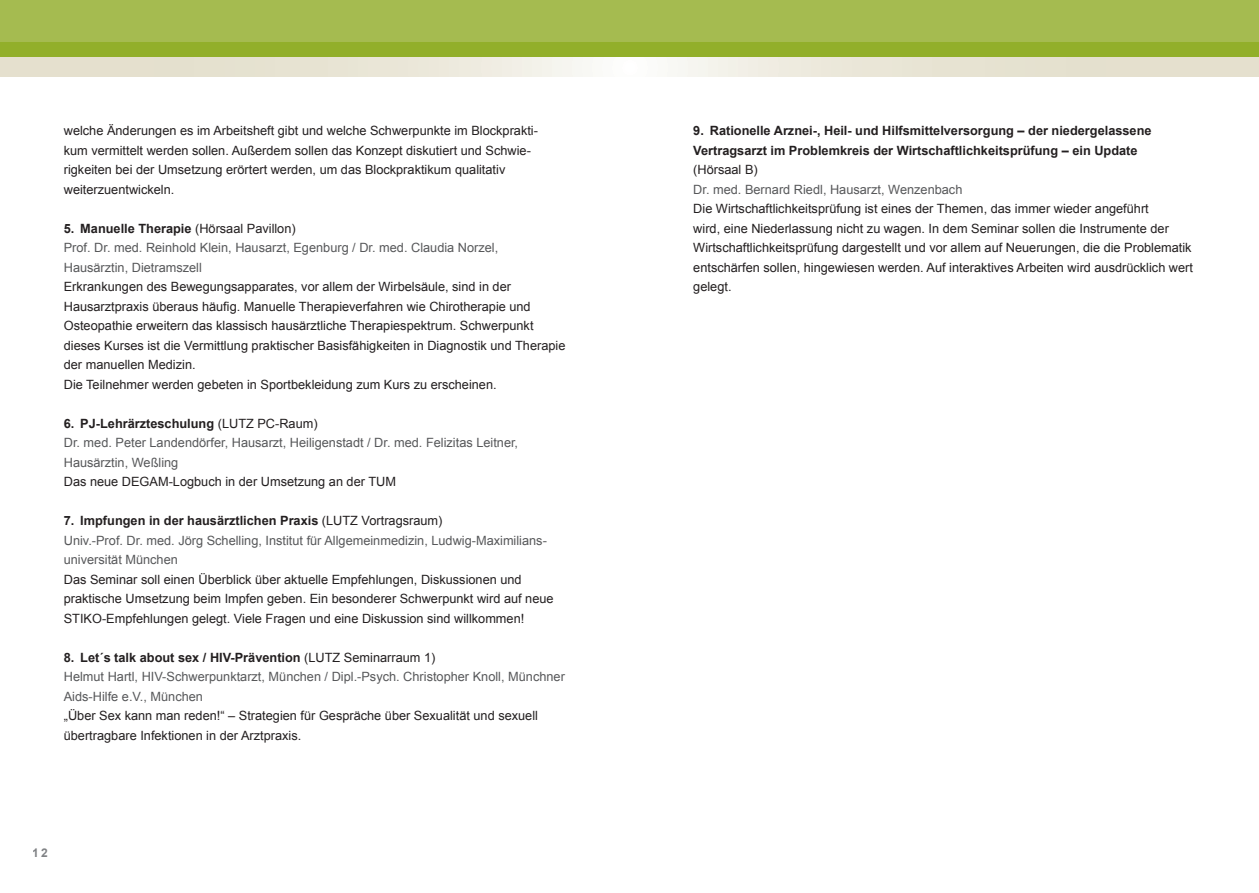
<style>
.page{position:relative;width:1259px;height:893px;background:#fff}
.page>*{position:absolute;margin:0;border:0;box-sizing:border-box;transform-origin:0 0}
.t1{font:12.75px/19.5px "Arial";color:#231f20}
.t2{font:12.75px/19.5px "Arial";color:#57585a}
.t3{font:700 12.75px/19.5px "Arial";color:#231f20}
.t4{font:700 12px "Arial";color:#808285}
.s1{font-weight:700;color:#231f20}
.s2{color:#231f20}
</style>
<div class="page">
<svg style="left:0;top:57px;width:1259px;height:20px;background:#eae7d8"></svg>
<div style="left:0;top:0;width:1259px;height:55px;background:#a5bb50"></div>
<div style="left:0;top:43px;width:1259px;height:14px;background:#92af2a"></div>
<p class="t1" style="left:64px;top:121px;width:476px">welche Änderungen es im Arbeitsheft gibt und welche Schwerpunkte im Blockprakti&shy;kum vermittelt werden sollen. Außerdem sollen das Konzept diskutiert und Schwie&shy;rigkeiten bei der Umsetzung erörtert werden, um das Blockpraktikum qualitativ weiterzuentwickeln.</p>
<p class="t2" style="left:64px;top:219px;width:436px"><span class="s1">5. Manuelle Therapie</span> <span class="s2">(Hörsaal Pavillon)<br></span>Prof. Dr. med. Reinhold Klein, Hausarzt, Egenburg / Dr. med. Claudia Norzel,<br>Hausärztin, Dietramszell</p>
<p class="t1" style="left:64px;top:277px;width:503px">Erkrankungen des Bewegungsapparates, vor allem der Wirbelsäule, sind in der Hausarztpraxis überaus häufig. Manuelle Therapieverfahren wie Chirotherapie und Osteopathie erweitern das klassisch hausärztliche Therapiespektrum. Schwerpunkt dieses Kurses ist die Vermittlung praktischer Basisfähigkeiten in Diagnostik und Therapie der manuellen Medizin.<br>Die Teilnehmer werden gebeten in Sportbekleidung zum Kurs zu erscheinen.</p>
<p class="t2" style="left:64px;top:414px;width:456px"><span class="s1">6. PJ-Lehrärzteschulung</span> <span class="s2">(LUTZ PC-Raum)<br></span>Dr. med. Peter Landendörfer, Hausarzt, Heiligenstadt / Dr. med. Felizitas Leitner,<br>Hausärztin, Weßling</p>
<p class="t1" style="left:64px;top:472px;width:334px">Das neue DEGAM-Logbuch in der Umsetzung an der TUM</p>
<p class="t2" style="left:64px;top:511px;width:484px"><span class="s1">7. Impfungen in der hausärztlichen Praxis</span> <span class="s2">(LUTZ Vortragsraum)<br></span>Univ.-Prof. Dr. med. Jörg Schelling, Institut für Allgemeinmedizin, Ludwig-Maximilians&shy;universität München</p>
<p class="t1" style="left:64px;top:570px;width:491px">Das Seminar soll einen Überblick über aktuelle Empfehlungen, Diskussionen und praktische Umsetzung beim Impfen geben. Ein besonderer Schwerpunkt wird auf neue<br>STIKO-Empfehlungen gelegt. Viele Fragen und eine Diskussion sind willkommen!</p>
<p class="t2" style="left:64px;top:648px;width:502px"><span class="s1">8. Let´s talk about sex / HIV-Prävention</span> <span class="s2">(LUTZ Seminarraum 1)<br></span>Helmut Hartl, HIV-Schwerpunktarzt, München / Dipl.-Psych. Christopher Knoll, Münchner<br>Aids-Hilfe e.V., München</p>
<p class="t1" style="left:64px;top:706px;width:476px">„Über Sex kann man reden!“ – Strategien für Gespräche über Sexualität und sexuell übertragbare Infektionen in der Arztpraxis.</p>
<p class="t4" style="left:32px;top:845px;width:17px">12</p>
<p class="t3" style="left:693px;top:121px;width:460px">9. Rationelle Arznei-, Heil- und Hilfsmittelversorgung – der niedergelassene<br>Vertragsarzt im Problemkreis der Wirtschaftlichkeitsprüfung – ein Update</p>
<p class="t1" style="left:693px;top:160px;width:66px">(Hörsaal B)</p>
<p class="t2" style="left:693px;top:180px;width:271px">Dr. med. Bernard Riedl, Hausarzt, Wenzenbach</p>
<p class="t1" style="left:693px;top:199px;width:501px">Die Wirtschaftlichkeitsprüfung ist eines der Themen, das immer wieder angeführt<br>wird, eine Niederlassung nicht zu wagen. In dem Seminar sollen die Instrumente der Wirtschaftlichkeitsprüfung dargestellt und vor allem auf Neuerungen, die die Problematik entschärfen sollen, hingewiesen werden. Auf interaktives Arbeiten wird ausdrücklich wert gelegt.</p>
</div>
